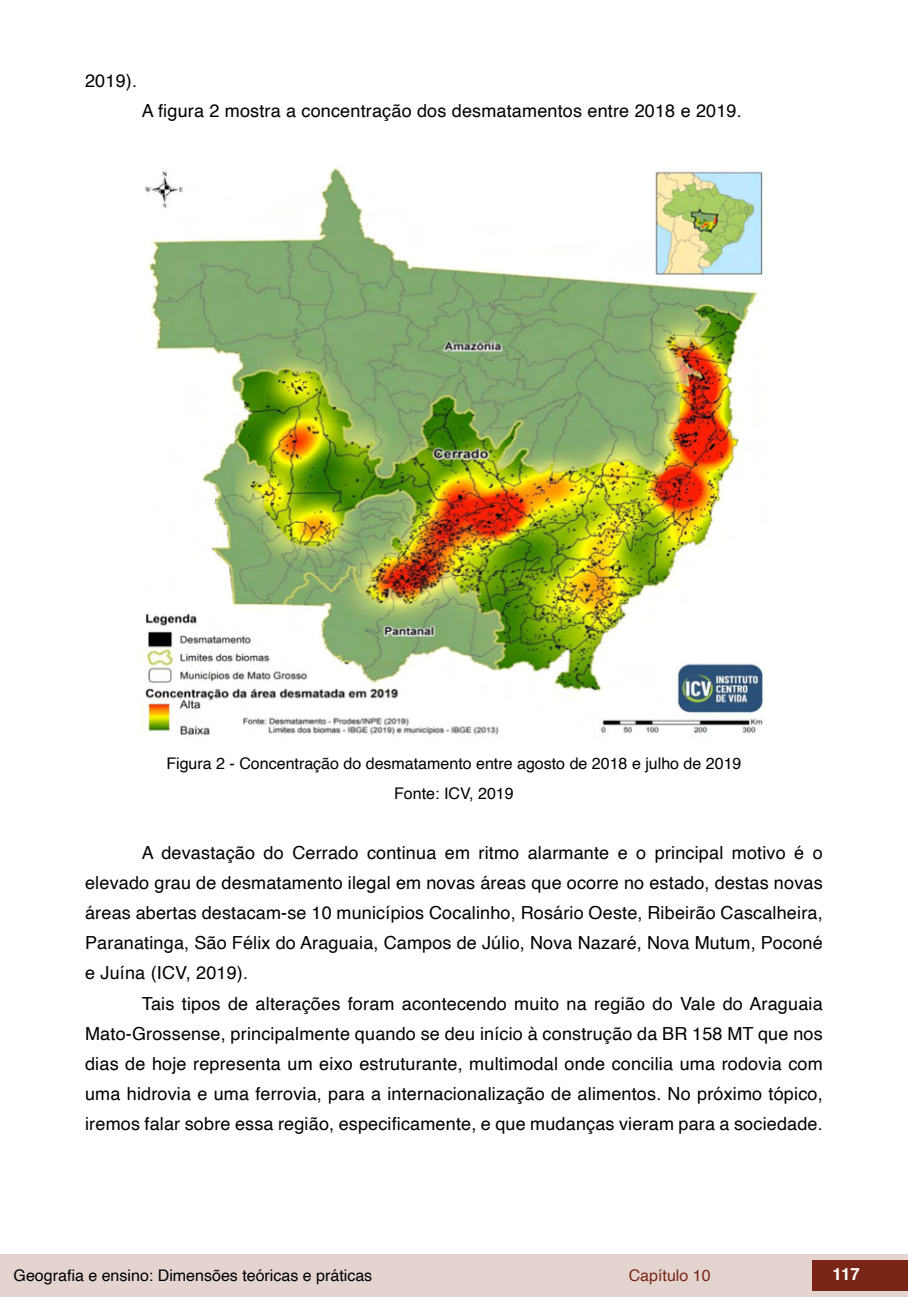
<style>
.page{position:relative;width:908px;height:1304px;background:#fff}
.page>*{position:absolute;margin:0;border:0;box-sizing:border-box;transform-origin:0 0}
.t1{font:18px/30px "Helvetica";letter-spacing:.01em;color:#000;text-align:justify}
.t2{font:700 16.8px "Helvetica";color:#fff}
.t3{font:16px/30.6px "Helvetica";color:#000;text-align:center}
.t4{font:16px "Helvetica";color:#7a2616}
</style>
<div class="page">
<div style="left:0;top:1254px;width:906px;height:43px;background:#e4d4d0"></div>
<div style="left:812px;top:1261px;width:95px;height:30px;background:#7a2616"></div>
<img style="left:142px;top:167px;width:625px;height:569px">
<p class="t1" style="left:85px;top:66px;width:53px">2019).</p>
<p class="t1" style="left:142px;top:96px;width:601px">A figura 2 mostra a concentração dos desmatamentos entre 2018 e 2019.</p>
<p class="t3" style="left:166px;top:748px;width:576px">Figura 2 - Concentração do desmatamento entre agosto de 2018 e julho de 2019<br>Fonte: ICV, 2019</p>
<p class="t1" style="left:85px;top:839px;width:738px;text-indent:57px">A devastação do Cerrado continua em ritmo alarmante e o principal motivo é o elevado grau de desmatamento ilegal em novas áreas que ocorre no estado, destas novas áreas abertas destacam-se 10 municípios Cocalinho, Rosário Oeste, Ribeirão Cascalheira, Paranatinga, São Félix do Araguaia, Campos de Júlio, Nova Nazaré, Nova Mutum, Poconé e Juína (ICV, 2019).</p>
<p class="t1" style="left:85px;top:989px;width:739px;text-indent:57px">Tais tipos de alterações foram acontecendo muito na região do Vale do Araguaia Mato-Grossense, principalmente quando se deu início à construção da BR 158 MT que nos dias de hoje representa um eixo estruturante, multimodal onde concilia uma rodovia com uma hidrovia e uma ferrovia, para a internacionalização de alimentos. No próximo tópico, iremos falar sobre essa região, especificamente, e que mudanças vieram para a sociedade.</p>
<p class="t3" style="left:14px;top:1260px;width:360px">Geografia e ensino: Dimensões teóricas e práticas</p>
<p class="t4" style="left:628px;top:1263px;width:83px">Capítulo 10</p>
<p class="t2" style="left:832px;top:1264px;width:29px">117</p>
</div>
